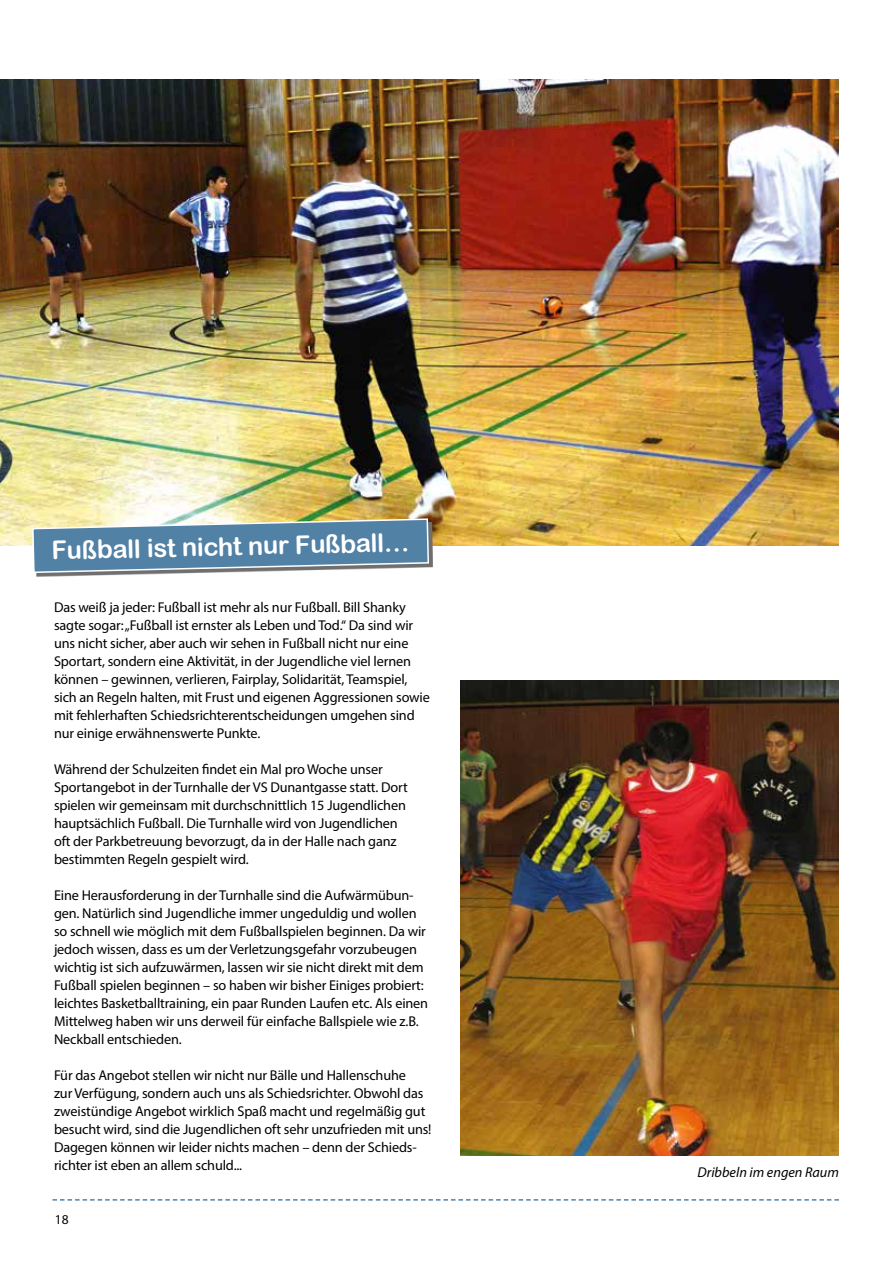
<style>
.page{position:relative;width:893px;height:1263px;background:#fff}
.page>*{position:absolute;margin:0;border:0;box-sizing:border-box;transform-origin:0 0}
.t1{font:25.5px "Arial Rounded MT Bold";color:#fff}
.t2{font:14.25px/18px "Myriad Pro";letter-spacing:-.01em;color:#000}
.t3{font:italic 14.25px "Myriad Pro";color:#000}
.t4{font:13.5px "Myriad Pro";color:#000}
</style>
<div class="page">
<svg style="left:52px;top:1199px;width:787px;height:1px"></svg>
<img style="left:0;top:80px;width:839px;height:466px">
<svg style="left:36px;top:522px;width:396px;height:54px"></svg>
<svg style="left:31px;top:518px;width:399px;height:56px;background:#7496ad"></svg>
<img style="left:461px;top:680px;width:378px;height:476px">
<h1 class="t1" style="left:51px;top:534px;width:359px;rotate:-1deg">Fußball ist nicht nur Fußball…</h1>
<p class="t2" style="left:54px;top:598px;width:377px">Das weiß ja jeder: Fußball ist mehr als nur Fußball. Bill Shanky sagte sogar: „Fußball ist ernster als Leben und Tod.“ Da sind wir uns nicht sicher, aber auch wir sehen in Fußball nicht nur eine Sportart, sondern eine Aktivität, in der Jugendliche viel lernen können – gewinnen, verlieren, Fairplay, Solidarität, Teamspiel, sich an Regeln halten, mit Frust und eigenen Aggressionen sowie mit fehlerhaften Schiedsrichterentscheidungen umgehen sind nur einige erwähnenswerte Punkte.</p>
<p class="t2" style="left:54px;top:760px;width:355px">Während der Schulzeiten findet ein Mal pro Woche unser Sportangebot in der Turnhalle der VS Dunantgasse statt. Dort spielen wir gemeinsam mit durchschnittlich 15 Jugendlichen hauptsächlich Fußball. Die Turnhalle wird von Jugendlichen oft der Parkbetreuung bevorzugt, da in der Halle nach ganz bestimmten Regeln gespielt wird.</p>
<p class="t2" style="left:54px;top:886px;width:376px">Eine Herausforderung in der Turnhalle sind die Aufwärmübun&shy;gen. Natürlich sind Jugendliche immer ungeduldig und wollen so schnell wie möglich mit dem Fußballspielen beginnen. Da wir jedoch wissen, dass es um der Verletzungsgefahr vorzubeugen wichtig ist sich aufzuwärmen, lassen wir sie nicht direkt mit dem Fußball spielen beginnen – so haben wir bisher Einiges probiert: leichtes Basketballtraining, ein paar Runden Laufen etc. Als einen Mittelweg haben wir uns derweil für einfache Ballspiele wie z.B.<br>Neckball entschieden.</p>
<p class="t2" style="left:54px;top:1066px;width:379px">Für das Angebot stellen wir nicht nur Bälle und Hallenschuhe<br>zur Verfügung, sondern auch uns als Schiedsrichter. Obwohl das zweistündige Angebot wirklich Spaß macht und regelmäßig gut besucht wird, sind die Jugendlichen oft sehr unzufrieden mit uns!<br>Dagegen können wir leider nichts machen – denn der Schieds&shy;richter ist eben an allem schuld...</p>
<p class="t4" style="left:55px;top:1211px;width:15px">18</p>
<p class="t3" style="left:697px;top:1163px;width:143px">Dribbeln im engen Raum</p>
</div>
